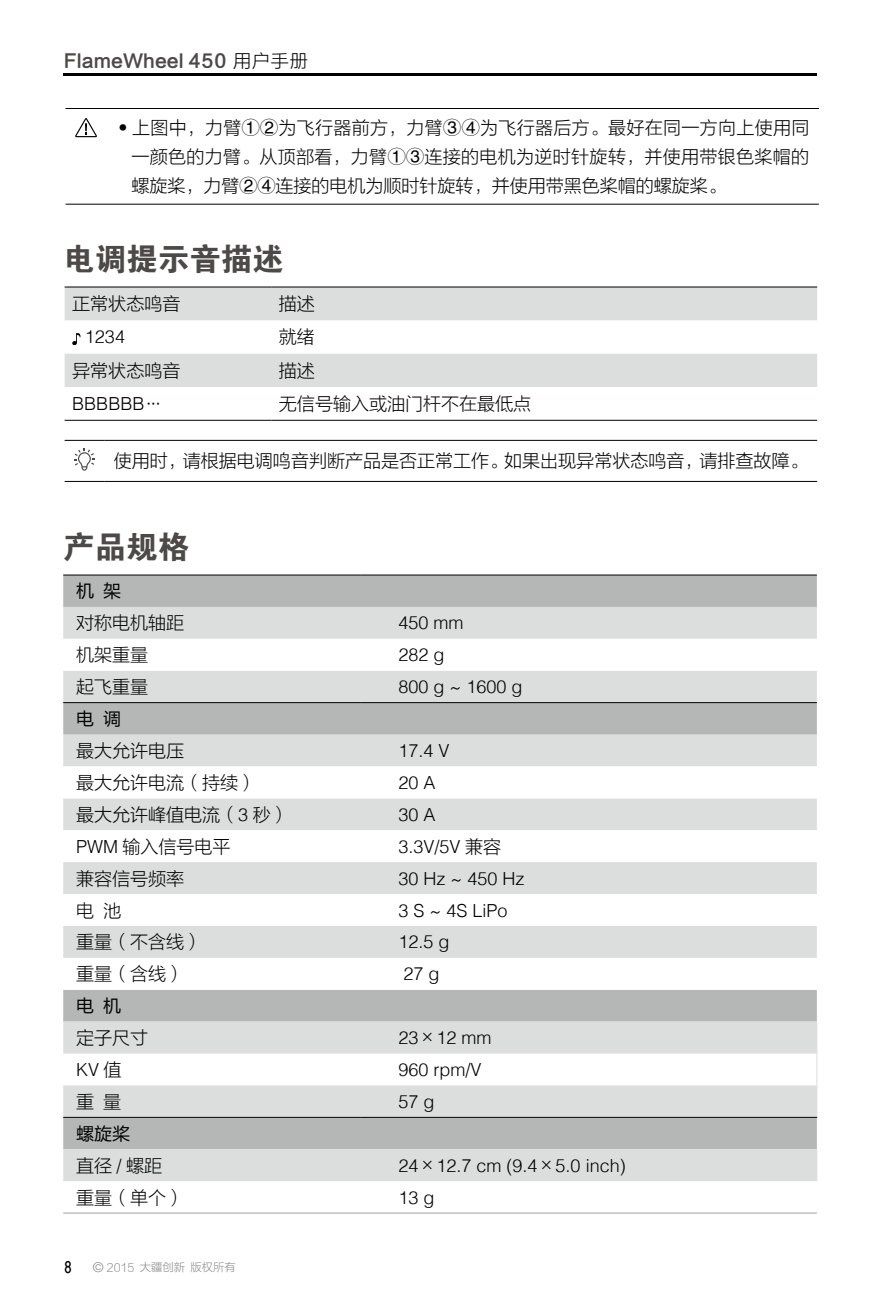
<style>
.page{position:relative;width:881px;height:1308px;background:#fff}
.page>*{position:absolute;margin:0;border:0;box-sizing:border-box;transform-origin:0 0}
.t1{font:31.5px "FZDHTJW GB1 0";color:#4c4948}
.t2{font:18px/29.2px "FZLTXHJW GB1 0";color:#000;text-align:justify}
.t3{font:300 18px "Helvetica";color:#000}
.t4{font:18px "FZLTCHK GBK1 0";color:#4c4948}
.t5{font:18px "FZLTHJW GB1 0";letter-spacing:.5em;color:#000}
.t6{font:11.25px "FZLTXHJW GB1 0";color:#898989}
.s1{font-family:"FZLTXHJW GB1 0";color:#000}
.s2{font-family:"Helvetica";font-weight:300}
.s3{font-family:"FZLTXHJW GB1 0";font-weight:400}
.s4{font-family:"Gujarati Sangam MN";font-weight:700;font-size:18px;color:#000}
.s5{font-family:"Helvetica";font-weight:300;font-size:13.5px}
</style>
<div class="page">
<hr style="left:64px;top:74px;width:752px;height:2px;background:#000">
<hr style="left:66px;top:108px;width:43px;height:1px;background:#000">
<hr style="left:109px;top:108px;width:709px;height:1px;background:#000">
<hr style="left:66px;top:204px;width:43px;height:1px;background:#000">
<hr style="left:109px;top:204px;width:709px;height:1px;background:#000">
<svg style="left:75px;top:118px;width:22px;height:19px"></svg>
<div style="left:63px;top:575px;width:753px;height:32px;background:#b5b6b6"></div>
<div style="left:63px;top:607px;width:753px;height:95px;background:#dcdddd"></div>
<svg style="left:63px;top:639px;width:753px;height:31px"></svg>
<svg style="left:63px;top:703px;width:753px;height:63px;background:#c8c9c9"></svg>
<div style="left:63px;top:798px;width:753px;height:32px;background:#dcdddd"></div>
<svg style="left:63px;top:862px;width:753px;height:319px;fill:#dcdddd"></svg>
<hr style="left:63px;top:574px;width:297px;height:1px;background:#000">
<hr style="left:360px;top:574px;width:456px;height:1px;background:#000">
<hr style="left:63px;top:702px;width:297px;height:1px;background:#000">
<hr style="left:360px;top:702px;width:456px;height:1px;background:#000">
<hr style="left:816px;top:1021px;width:1px;height:32px;background:#dcdddd">
<hr style="left:816px;top:1053px;width:1px;height:32px;background:#dcdddd">
<hr style="left:816px;top:1085px;width:1px;height:32px;background:#dcdddd">
<hr style="left:816px;top:1149px;width:1px;height:32px;background:#dcdddd">
<hr style="left:63px;top:1212px;width:297px;height:1px;background:#9fa0a0">
<hr style="left:360px;top:1212px;width:456px;height:1px;background:#9fa0a0">
<hr style="left:63px;top:1117px;width:297px;height:1px;background:#000">
<hr style="left:360px;top:1117px;width:456px;height:1px;background:#000">
<div style="left:65px;top:288px;width:751px;height:32px;background:#dcdddd"></div>
<div style="left:65px;top:354px;width:751px;height:33px;background:#dcdddd"></div>
<hr style="left:65px;top:287px;width:206px;height:1px;background:#000">
<hr style="left:271px;top:287px;width:545px;height:1px;background:#000">
<hr style="left:65px;top:420px;width:206px;height:1px;background:#000">
<hr style="left:271px;top:420px;width:545px;height:1px;background:#000">
<svg style="left:72px;top:333px;width:8px;height:12px"></svg>
<hr style="left:65px;top:440px;width:39px;height:1px;background:#000">
<hr style="left:104px;top:440px;width:712px;height:1px;background:#000">
<hr style="left:65px;top:481px;width:39px;height:1px;background:#000">
<hr style="left:104px;top:481px;width:712px;height:1px;background:#000">
<svg style="left:74px;top:448px;width:21px;height:23px"></svg>
<p class="t4" style="left:64px;top:51px;width:245px">FlameWheel 450 <span class="s1">用户手册</span></p>
<p class="t2" style="left:131px;top:113px;width:679px;text-indent:-13px"><span class="s2">•</span> 上图中，力臂①②为飞行器前方，力臂③④为飞行器后方。最好在同一方向上使用同一颜色的力臂。从顶部看，力臂①③连接的电机为逆时针旋转，并使用带银色桨帽的螺旋桨，力臂②④连接的电机为顺时针旋转，并使用带黑色桨帽的螺旋桨。</p>
<h1 class="t1" style="left:63px;top:241px;width:222px">电调提示音描述</h1>
<p class="t2" style="left:72px;top:289px;width:110px">正常状态鸣音</p>
<p class="t2" style="left:279px;top:289px;width:37px">描述</p>
<p class="t3" style="left:85px;top:322px;width:42px">1234</p>
<p class="t2" style="left:279px;top:323px;width:37px">就绪</p>
<p class="t2" style="left:72px;top:356px;width:109px">异常状态鸣音</p>
<p class="t2" style="left:279px;top:356px;width:37px">描述</p>
<p class="t3" style="left:72px;top:388px;width:92px">BBBBBB<span class="s3">…</span></p>
<p class="t2" style="left:279px;top:389px;width:253px">无信号输入或油门杆不在最低点</p>
<p class="t2" style="left:114px;top:446px;width:695px">使用时，请根据电调鸣音判断产品是否正常工作。如果出现异常状态鸣音，请排查故障。</p>
<h1 class="t1" style="left:63px;top:529px;width:127px">产品规格</h1>
<p class="t5" style="left:76px;top:581px;width:46px">机架</p>
<p class="t2" style="left:76px;top:608px;width:109px">对称电机轴距</p>
<p class="t3" style="left:398px;top:607px;width:67px">450 mm</p>
<p class="t2" style="left:76px;top:640px;width:73px">机架重量</p>
<p class="t3" style="left:398px;top:639px;width:48px">282 g</p>
<p class="t2" style="left:76px;top:672px;width:73px">起飞重量</p>
<p class="t3" style="left:398px;top:671px;width:125px">800 g ~ 1600 g</p>
<p class="t5" style="left:76px;top:709px;width:46px">电调</p>
<p class="t2" style="left:76px;top:736px;width:109px">最大允许电压</p>
<p class="t3" style="left:398px;top:735px;width:53px">17.4 V</p>
<p class="t2" style="left:76px;top:768px;width:181px">最大允许电流（持续）</p>
<p class="t3" style="left:398px;top:767px;width:39px">20 A</p>
<p class="t2" style="left:76px;top:800px;width:214px">最大允许峰值电流（<span class="s2">3</span> 秒）</p>
<p class="t3" style="left:398px;top:799px;width:39px">30 A</p>
<p class="t2" style="left:76px;top:832px;width:156px"><span class="s2">PWM</span> 输入信号电平</p>
<p class="t3" style="left:398px;top:831px;width:104px">3.3V/5V <span class="s3">兼容</span></p>
<p class="t2" style="left:76px;top:863px;width:109px">兼容信号频率</p>
<p class="t3" style="left:398px;top:863px;width:127px">30 Hz ~ 450 Hz</p>
<p class="t2" style="left:76px;top:895px;width:46px">电池</p>
<p class="t3" style="left:398px;top:894px;width:110px">3 S ~ 4S LiPo</p>
<p class="t2" style="left:76px;top:927px;width:127px">重量（不含线）</p>
<p class="t3" style="left:398px;top:926px;width:53px">12.5 g</p>
<p class="t2" style="left:76px;top:959px;width:109px">重量（含线）</p>
<p class="t3" style="left:403px;top:958px;width:38px">27 g</p>
<p class="t5" style="left:76px;top:996px;width:46px">电机</p>
<p class="t2" style="left:76px;top:1023px;width:73px">定子尺寸</p>
<p class="t3" style="left:398px;top:1022px;width:95px">23<span class="s3">×</span>12 mm</p>
<p class="t3" style="left:76px;top:1054px;width:47px">KV <span class="s3">值</span></p>
<p class="t3" style="left:398px;top:1054px;width:85px">960 rpm/V</p>
<p class="t2" style="left:76px;top:1087px;width:46px">重量</p>
<p class="t3" style="left:398px;top:1086px;width:38px">57 g</p>
<p class="t5" style="left:76px;top:1123px;width:55px">螺旋桨</p>
<p class="t2" style="left:76px;top:1151px;width:88px">直径 <span class="s2">/</span> 螺距</p>
<p class="t3" style="left:398px;top:1150px;width:229px">24<span class="s3">×</span>12.7 cm (9.4<span class="s3">×</span>5.0 inch)</p>
<p class="t2" style="left:76px;top:1182px;width:109px">重量（单个）</p>
<p class="t3" style="left:398px;top:1182px;width:38px">13 g</p>
<p class="t6" style="left:64px;top:1261px;width:172px"><span class="s4">8</span> <span class="s5">©</span> 2015 大疆创新 版权所有</p>
</div>
